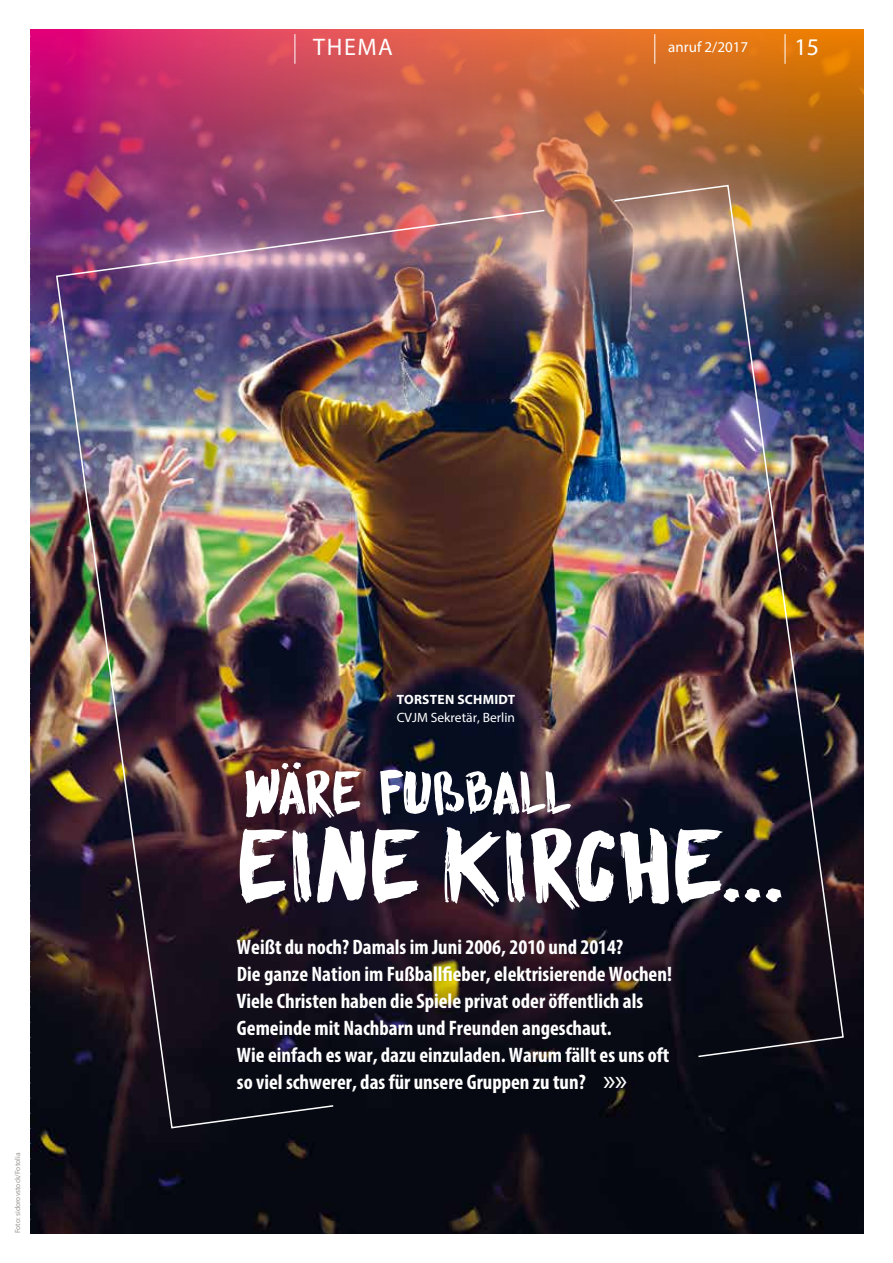
<style>
.page{position:relative;width:893px;height:1263px;background:#fff}
.page>*{position:absolute;margin:0;border:0;box-sizing:border-box;transform-origin:0 0}
.t1{font:90px "DK Sensory Overload";color:#fff}
.t2{font:52.5px "DK Sensory Overload";letter-spacing:-.055em;color:#fff}
.t3{font:30px "Myriad Pro";color:#fff}
.t4{font:24px "Myriad Pro";color:#fff}
.t5{font:700 condensed 21px/27px "Myriad Pro";color:#fff}
.t6{font:15px "Myriad Pro";color:#fff}
.t7{font:13.5px "Myriad Pro";color:#fff}
.t8{font:700 13.5px "Myriad Pro";letter-spacing:.02em;color:#fff}
.t9{font:7.5px "Myriad Pro";color:#99948f}
</style>
<div class="page">
<img style="left:37px;top:367px;width:826px;height:866px">
<img style="left:37px;top:30px;width:827px;height:337px">
<img style="left:30px;top:29px;width:7px;height:1205px">
<img style="left:55px;top:209px;width:491px;height:920px">
<img style="left:613px;top:184px;width:232px;height:874px">
<hr style="left:655px;top:34px;width:1px;height:30px;background:#fff">
<hr style="left:785px;top:34px;width:1px;height:30px;background:#fff">
<hr style="left:295px;top:34px;width:1px;height:30px;background:#fff">
<p class="t4" style="left:313px;top:32px;width:17px">Thema</p>
<p class="t6" style="left:668px;top:38px;width:81px">anruf 2/2017</p>
<p class="t4" style="left:795px;top:32px;width:26px">15</p>
<p class="t9" style="left:13px;top:1233px;width:82px;rotate:-90deg">Foto: sidorovstock/Fotolia</p>
<p class="t8" style="left:397px;top:691px;width:120px">TORSTEN SCHMIDT</p>
<p class="t7" style="left:397px;top:709px;width:120px">CVJM Sekretär, Berlin</p>
<h2 class="t2" style="left:244px;top:754px;width:330px">WÄRE FUßBALL</h2>
<h1 class="t1" style="left:236px;top:801px;width:550px">EINE KIRCHE...</h1>
<p class="t5" style="left:237px;top:933px;width:437px">Weißt du noch? Damals im Juni 2006, 2010 und 2014?<br>Die ganze Nation im Fußballfieber, elektrisierende Wochen!<br>Viele Christen haben die Spiele privat oder öffentlich als Gemeinde mit Nachbarn und Freunden angeschaut.<br>Wie einfach es war, dazu einzuladen. Warum fällt es uns oft so viel schwerer, das für unsere Gruppen zu tun?</p>
<h3 class="t3" style="left:603px;top:1061px;width:26px">»»</h3>
</div>
